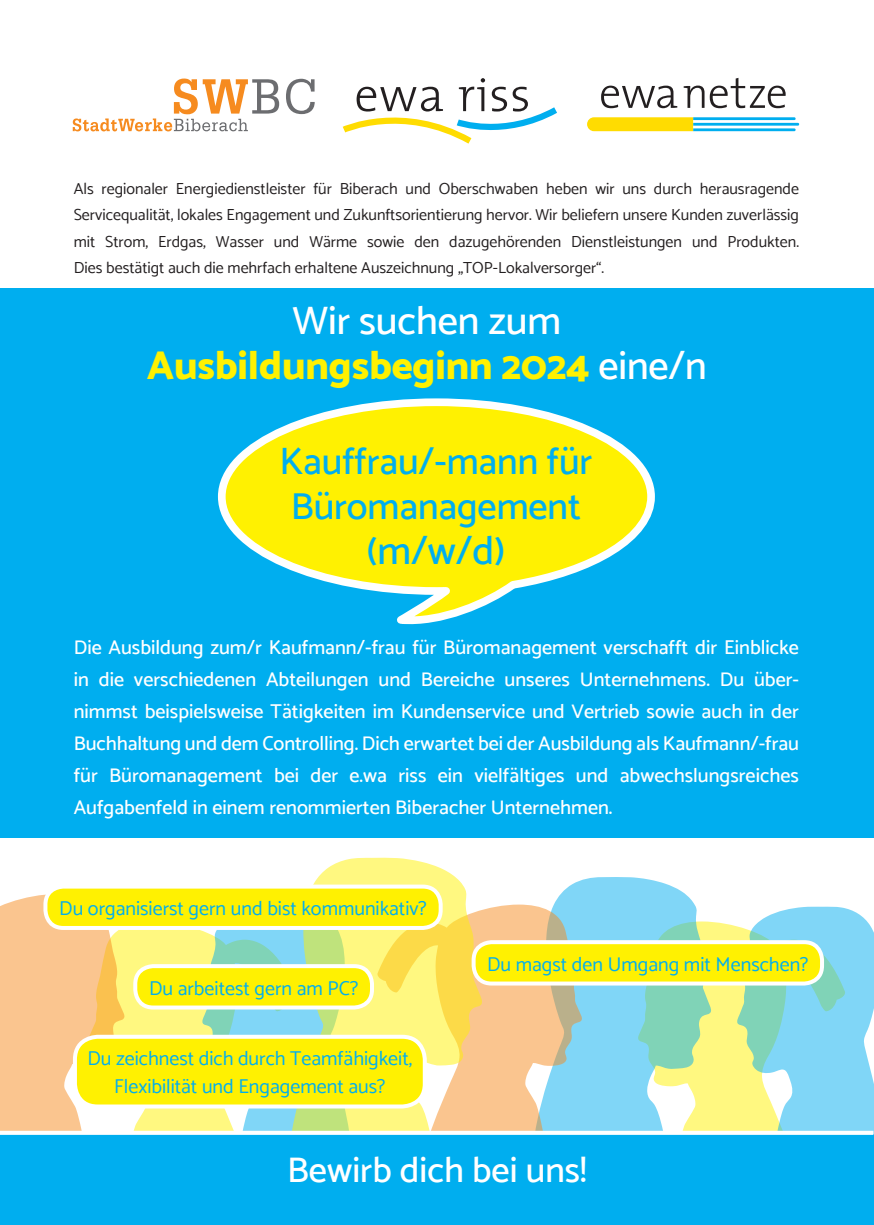
<style>
.page{position:relative;width:874px;height:1225px;background:#fff}
.page>*{position:absolute;margin:0;border:0;box-sizing:border-box;transform-origin:0 0}
.t1{font:800 40px/44.2px "Catamaran";letter-spacing:-.005em;color:#fff101;text-align:center}
.t2{font:500 40px "Catamaran";color:#00aeef}
.t3{font:500 38px/45px "Catamaran";letter-spacing:-.005em;color:#00aeef}
.t4{font:500 36px "Catamaran";color:#fff}
.t5{font:500 20px/32px "Catamaran";color:#fff;text-align:justify}
.t6{font:20px/28px "Catamaran";color:#00aeef;text-align:center}
.t7{font:16px/26px "Catamaran";color:#231f20;text-align:justify}
.s1{font-weight:500;color:#fff}
</style>
<div class="page">
<div style="left:710px;top:921px;width:26px;height:209px;background:#fff880"></div>
<svg style="left:736px;top:906px;width:137px;height:224px;background:#99dde1"></svg>
<svg style="left:124px;top:930px;width:78px;height:200px;background:#fef887"></svg>
<svg style="left:554px;top:877px;width:156px;height:253px;background:#9bdde0"></svg>
<svg style="left:482px;top:904px;width:99px;height:226px;background:#dac9aa"></svg>
<svg style="left:202px;top:930px;width:85px;height:200px;background:#9cddd2"></svg>
<svg style="left:287px;top:857px;width:195px;height:273px;background:#f2e98d"></svg>
<svg style="left:0;top:894px;width:124px;height:236px;background:#faca91"></svg>
<div style="left:0;top:1134px;width:873px;height:91px;background:#00aeef"></div>
<svg style="left:0;top:1130px;width:873px;height:1px"></svg>
<div style="left:0;top:288px;width:873px;height:549px;background:#00aeef"></div>
<svg style="left:217px;top:398px;width:438px;height:227px"></svg>
<div style="left:45px;top:886px;width:395px;height:42px;background:#fff101;border-radius:18px"></div>
<div style="left:43px;top:884px;width:399px;height:46px;border:4px solid #fff;border-radius:18px"></div>
<div style="left:473px;top:942px;width:348px;height:41px;background:#fff101;border-radius:18px"></div>
<div style="left:471px;top:940px;width:352px;height:45px;border:4px solid #fff;border-radius:18px"></div>
<div style="left:135px;top:966px;width:237px;height:41px;background:#fff101;border-radius:18px"></div>
<div style="left:133px;top:964px;width:241px;height:45px;border:4px solid #fff;border-radius:18px"></div>
<div style="left:75px;top:1036px;width:349px;height:70px;background:#fff101;border-radius:23px"></div>
<div style="left:73px;top:1034px;width:353px;height:74px;border:4px solid #fff;border-radius:23px"></div>
<svg style="left:286px;top:79px;width:28px;height:35px"></svg>
<svg style="left:73px;top:79px;width:206px;height:52px"></svg>
<svg style="left:342px;top:78px;width:215px;height:66px"></svg>
<svg style="left:601px;top:78px;width:184px;height:30px"></svg>
<svg style="left:587px;top:117px;width:211px;height:14px;background:#b6d67f"></svg>
<p class="t7" style="left:74px;top:176px;width:726px">Als regionaler Energiedienstleister für Biberach und Oberschwaben heben wir uns durch herausragende Servicequalität, lokales Engagement und Zukunftsorientierung hervor. Wir beliefern unsere Kunden zuverlässig mit Strom, Erdgas, Wasser und Wärme sowie den dazugehörenden Dienstleistungen und Produkten.<br>Dies bestätigt auch die mehrfach erhaltene Auszeichnung „TOP-Lokalversorger“.</p>
<h1 class="t1" style="left:147px;top:298px;width:561px"><span class="s1">Wir suchen zum<br></span>Ausbildungsbeginn 2024 <span class="s1">eine/n</span></h1>
<h2 class="t3" style="left:279px;top:438px;width:314px">Kauffrau/-mann für<br>Büromanagement</h2>
<h1 class="t2" style="left:366px;top:527px;width:140px">(m/w/d)</h1>
<p class="t5" style="left:74px;top:631px;width:726px">Die Ausbildung zum/r Kaufmann/-frau für Büromanagement verschafft dir Einblicke in die verschiedenen Abteilungen und Bereiche unseres Unternehmens. Du über&shy;nimmst beispielsweise Tätigkeiten im Kundenservice und Vertrieb sowie auch in der Buchhaltung und dem Controlling. Dich erwartet bei der Ausbildung als Kaufmann/-frau für Büromanagement bei der e.wa riss ein vielfältiges und abwechslungsreiches Aufgabenfeld in einem renommierten Biberacher Unternehmen.</p>
<p class="t6" style="left:59px;top:894px;width:369px">Du organisierst gern und bist kommunikativ?</p>
<p class="t6" style="left:149px;top:973px;width:211px">Du arbeitest gern am PC?</p>
<p class="t6" style="left:87px;top:1044px;width:326px">Du zeichnest dich durch Teamfähigkeit,<br>Flexibilität und Engagement aus?</p>
<p class="t6" style="left:487px;top:949px;width:323px">Du magst den Umgang mit Menschen?</p>
<h3 class="t4" style="left:287px;top:1148px;width:301px">Bewirb dich bei uns!</h3>
</div>
